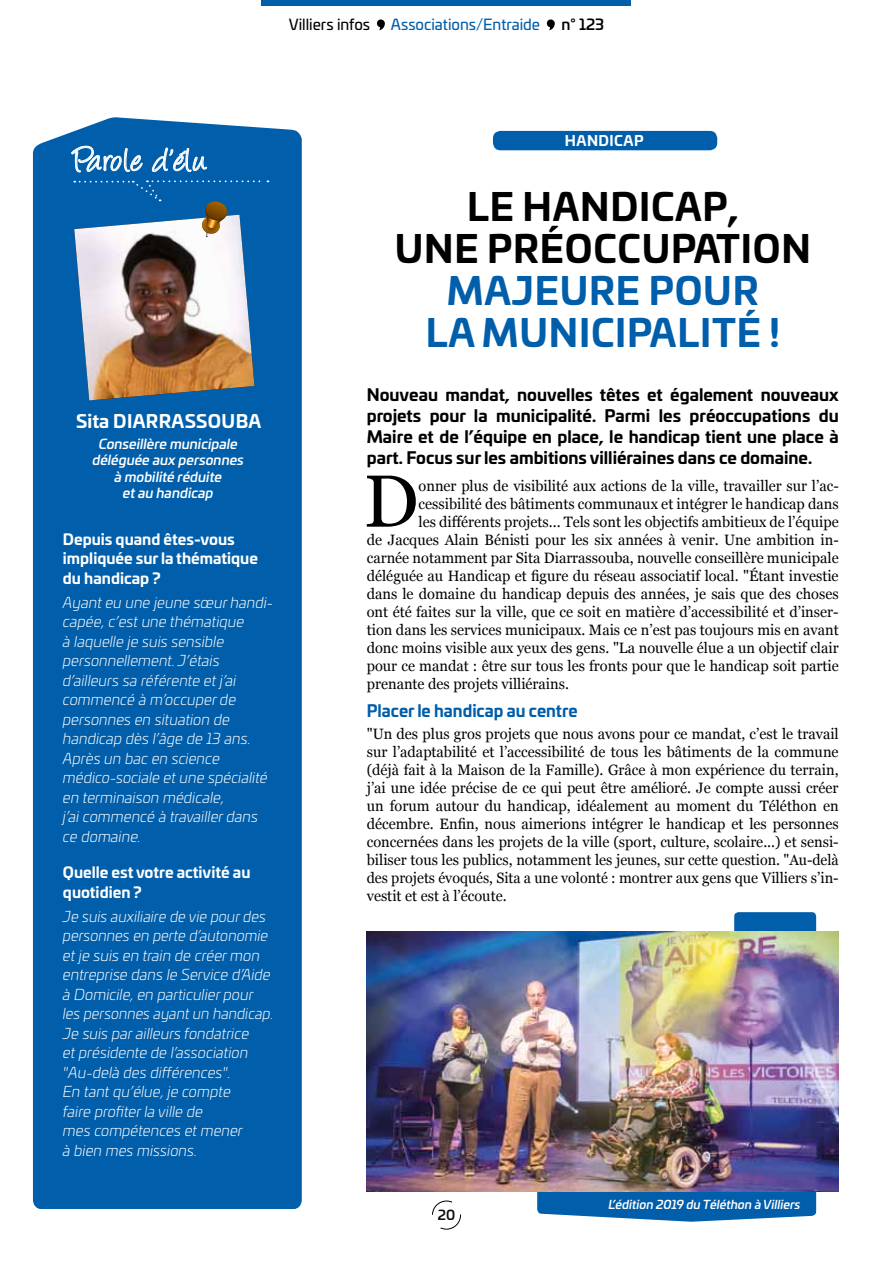
<style>
.page{position:relative;width:893px;height:1263px;background:#fff}
.page>*{position:absolute;margin:0;border:0;box-sizing:border-box;transform-origin:0 0}
.t1{font:73.65px "Georgia";color:#000}
.t2{font:700 37.5px/42px "Univia Pro";letter-spacing:.02em;color:#000;text-align:center}
.t3{font:700 37.5px/42px "Univia Pro";letter-spacing:.02em;color:#005eaa}
.t4{font:37.5px "Angelina";letter-spacing:.03em;color:#fff}
.t5{font:700 18px "Univia Pro";letter-spacing:.02em;color:#fff}
.t6{font:700 16.5px/21px "Univia Pro";color:#000;text-align:justify}
.t7{font:700 16.5px "Univia Pro";color:#005eaa}
.t8{font:15px/18px "Georgia";color:#000;text-align:justify}
.t9{font:italic 300 15px/19.5px "Univia Pro";color:#fff}
.t10{font:700 15px/19.5px "Univia Pro";color:#fff}
.t11{font:15px "Univia Pro";color:#005eaa}
.t12{font:15px "Univia Pro";color:#000}
.t13{font:500 15px "Univia Pro";color:#000}
.t14{font:700 14.1px "Univia Pro";letter-spacing:.03em;color:#fff}
.t15{font:italic 500 13.5px/16.5px "Univia Pro";color:#fff;text-align:center}
.t16{font:500 13.5px "Univia Pro";color:#0a0a0a}
.t17{font:italic 500 12px "Univia Pro";color:#fff}
</style>
<div class="page">
<svg style="left:537px;top:912px;width:279px;height:310px;fill:#005eaa"></svg>
<div style="left:261px;top:0;width:370px;height:6px;background:#005eaa"></div>
<svg style="left:376px;top:19px;width:9px;height:11px"></svg>
<svg style="left:546px;top:19px;width:9px;height:11px"></svg>
<div style="left:33px;top:117px;width:269px;height:1092px;background:#005eaa"></div>
<img style="left:74px;top:180px;width:194px;height:220px">
<svg style="left:71px;top:145px;width:72px;height:28px;background:#3d84be"></svg>
<svg style="left:152px;top:147px;width:55px;height:25px"></svg>
<div style="left:493px;top:131px;width:224px;height:19px;background:#005eaa;border-radius:8px"></div>
<img style="left:367px;top:931px;width:472px;height:261px">
<svg style="left:432px;top:1200px;width:29px;height:30px"></svg>
<p class="t12" style="left:289px;top:13px;width:83px">Villiers infos</p>
<p class="t11" style="left:391px;top:13px;width:151px">Associations/Entraide</p>
<p class="t13" style="left:562px;top:13px;width:44px">n° 123</p>
<h2 class="t4" style="left:73px;top:145px;width:134px">Parole d’élu</h2>
<p class="t5" style="left:76px;top:407px;width:173px">Sita Diarrassouba</p>
<p class="t15" style="left:92px;top:435px;width:153px">Conseillère municipale déléguée aux personnes à mobilité réduite<br>et au handicap</p>
<p class="t10" style="left:63px;top:528px;width:197px">Depuis quand êtes-vous impliquée sur la thématique du handicap ?</p>
<p class="t9" style="left:63px;top:592px;width:212px">Ayant eu une jeune sœur handi&shy;capée, c’est une thématique<br>à laquelle je suis sensible personnellement. J’étais d’ailleurs sa référente et j’ai commencé à m’occuper de personnes en situation de handicap dès l’âge de 13 ans.<br>Après un bac en science médico-sociale et une spécialité en terminaison médicale,<br>j’ai commencé à travailler dans ce domaine.</p>
<p class="t10" style="left:63px;top:862px;width:189px">Quelle est votre activité au quotidien ?</p>
<p class="t9" style="left:63px;top:906px;width:212px">Je suis auxiliaire de vie pour des personnes en perte d’autonomie et je suis en train de créer mon entreprise dans le Service d’Aide à Domicile, en particulier pour les personnes ayant un handicap.<br>Je suis par ailleurs fondatrice<br>et présidente de l’association "Au-delà des différences".<br>En tant qu’élue, je compte<br>faire profiter la ville de<br>mes compétences et mener<br>à bien mes missions.</p>
<p class="t14" style="left:565px;top:130px;width:79px">HANDICAP</p>
<h2 class="t2" style="left:395px;top:183px;width:411px">Le han dicap,<br>une préoccupation</h2>
<h2 class="t3" style="left:447px;top:267px;width:29px">maje</h2>
<h2 class="t3" style="left:426px;top:267px;width:334px;text-indent:134px">ure pour la munici</h2>
<h2 class="t3" style="left:627px;top:309px;width:155px">palité !</h2>
<p class="t6" style="left:367px;top:383px;width:473px">Nouveau mandat, nouvelles têtes et également nouveaux projets pour la municipalité. Parmi les préoccupations du Maire et de l’équipe en place, le handicap tient une place à part. Focus sur les ambitions villiéraines dans ce domaine.</p>
<h1 class="t1" style="left:363px;top:447px;width:57px">D</h1>
<p class="t8" style="left:419px;top:476px;width:422px">onner plus de visibilité aux actions de la ville, travailler sur l’ac-</p>
<p class="t8" style="left:419px;top:494px;width:422px">cessibilité des bâtiments communaux et intégrer le handicap dans</p>
<p class="t8" style="left:419px;top:512px;width:422px">les différents projets... Tels sont les objectifs ambitieux de l’équipe</p>
<p class="t8" style="left:367px;top:530px;width:473px">de Jacques Alain Bénisti pour les six années à venir. Une ambition in-</p>
<p class="t8" style="left:367px;top:548px;width:473px">carnée notamment par Sita Diarrassouba, nouvelle conseillère municipale</p>
<p class="t8" style="left:367px;top:566px;width:473px">déléguée au Handicap et figure du réseau associatif local. "Étant investie</p>
<p class="t8" style="left:367px;top:584px;width:473px">dans le domaine du handicap depuis des années, je sais que des choses</p>
<p class="t8" style="left:367px;top:602px;width:473px">ont été faites sur la ville, que ce soit en matière d’accessibilité et d’inser-</p>
<p class="t8" style="left:367px;top:620px;width:474px">tion dans les services municipaux. Mais ce n’est pas toujours mis en avant</p>
<p class="t8" style="left:367px;top:638px;width:473px">donc moins visible aux yeux des gens. "La nouvelle élue a un objectif clair</p>
<p class="t8" style="left:367px;top:656px;width:473px">pour ce mandat : être sur tous les fronts pour que le handicap soit partie</p>
<p class="t8" style="left:367px;top:674px;width:204px">prenante des projets villiérains.</p>
<p class="t7" style="left:367px;top:697px;width:212px">Placer le handicap au centre</p>
<p class="t8" style="left:367px;top:724px;width:473px">"Un des plus gros projets que nous avons pour ce mandat, c’est le travail sur l’adaptabilité et l’accessibilité de tous les bâtiments de la commune (déjà fait à la Maison de la Famille). Grâce à mon expérience du terrain, j’ai une idée précise de ce qui peut être amélioré. Je compte aussi créer un forum autour du handicap, idéalement au moment du Téléthon en décembre. Enfin, nous aimerions intégrer le handicap et les personnes concernées dans les projets de la ville (sport, culture, scolaire...) et sensi&shy;biliser tous les publics, notamment les jeunes, sur cette question. "Au-delà des projets évoqués, Sita a une volonté : montrer aux gens que Villiers s’in&shy;vestit et est à l’écoute.</p>
<p class="t16" style="left:438px;top:1205px;width:19px">20</p>
<p class="t17" style="left:609px;top:1195px;width:193px">L’édition 2019 du Téléthon à Villiers</p>
</div>
